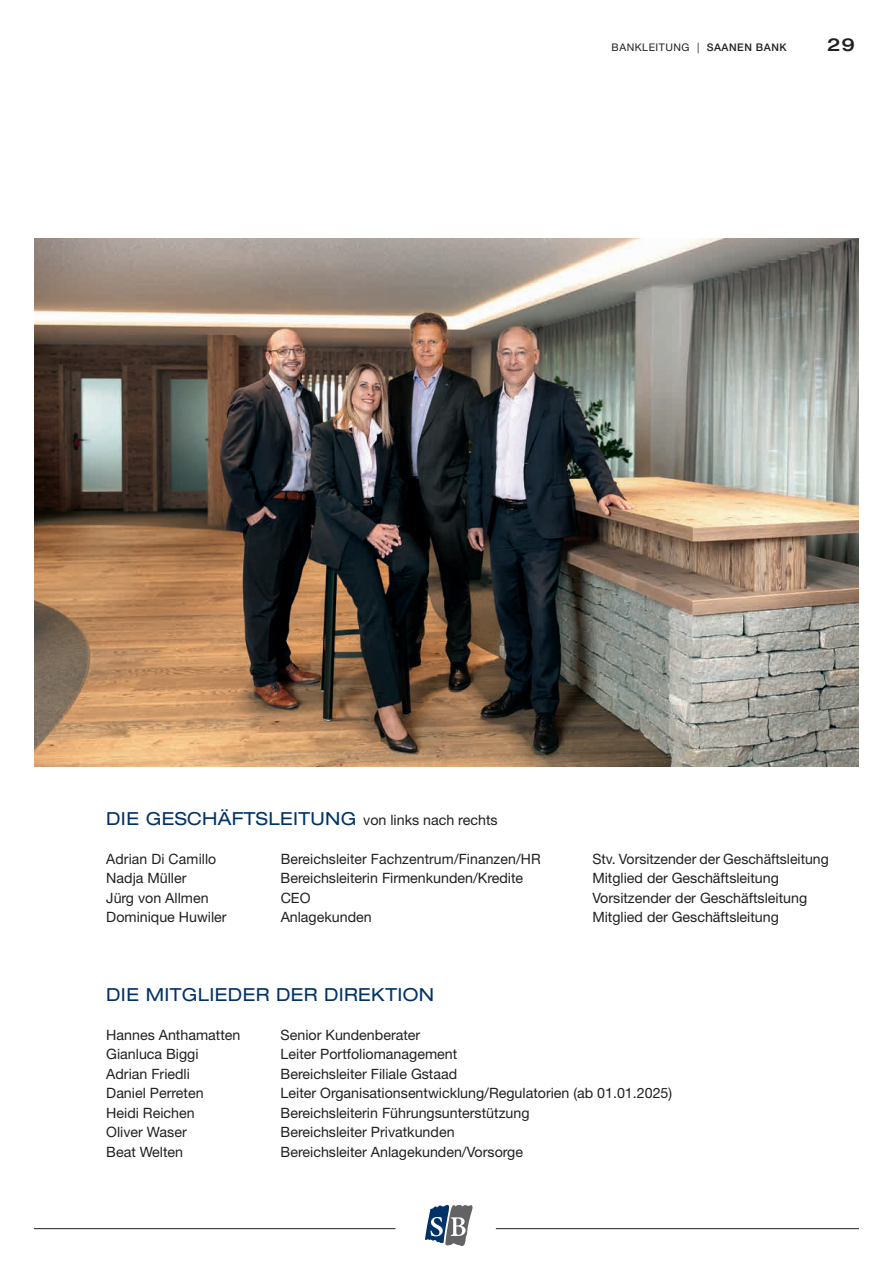
<style>
.page{position:relative;width:893px;height:1263px;background:#fff}
.page>*{position:absolute;margin:0;border:0;box-sizing:border-box;transform-origin:0 0}
.t1{font:expanded 18px "Helvetica Neue LT Std";letter-spacing:.02em;color:#003268}
.t2{font:500 expanded 18px "Helvetica Neue LT Std";color:#231f20}
.t3{font:14.25px "Helvetica Neue LT Std";color:#231f20}
.t4{font:10.5px "Helvetica Neue LT Std";letter-spacing:.05em;color:#231f20}
.s1{font-weight:500}
.s2{font-stretch:normal;font-size:14.25px;color:#231f20}
</style>
<div class="page">
<hr style="left:34px;top:1228px;width:361px;height:1px;background:#231f20">
<hr style="left:496px;top:1228px;width:363px;height:1px;background:#231f20">
<svg style="left:425px;top:1204px;width:48px;height:42px"></svg>
<img style="left:34px;top:239px;width:825px;height:527px">
<p class="t4" style="left:612px;top:41px;width:177px">BANKLEITUNG | <span class="s1">SAANEN BANK</span></p>
<p class="t2" style="left:827px;top:34px;width:29px">29</p>
<p class="t1" style="left:106px;top:807px;width:393px">DIE GESCHÄFTSLEITUNG <span class="s2">von links nach rechts</span></p>
<p class="t3" style="left:106px;top:850px;width:111px">Adrian Di Camillo</p>
<p class="t3" style="left:281px;top:850px;width:262px">Bereichsleiter Fachzentrum/Finanzen/HR</p>
<p class="t3" style="left:592px;top:850px;width:238px">Stv. Vorsitzender der Geschäftsleitung</p>
<p class="t3" style="left:106px;top:870px;width:82px">Nadja Müller</p>
<p class="t3" style="left:281px;top:870px;width:244px">Bereichsleiterin Firmenkunden/Kredite</p>
<p class="t3" style="left:592px;top:870px;width:188px">Mitglied der Geschäftsleitung</p>
<p class="t3" style="left:106px;top:889px;width:104px">Jürg von Allmen</p>
<p class="t3" style="left:281px;top:889px;width:31px">CEO</p>
<p class="t3" style="left:592px;top:889px;width:216px">Vorsitzender der Geschäftsleitung</p>
<p class="t3" style="left:106px;top:909px;width:122px">Dominique Huwiler</p>
<p class="t3" style="left:281px;top:909px;width:93px">Anlagekunden</p>
<p class="t3" style="left:592px;top:909px;width:188px">Mitglied der Geschäftsleitung</p>
<p class="t1" style="left:106px;top:983px;width:329px">DIE MITGLIEDER DER DIREKTION</p>
<p class="t3" style="left:106px;top:1026px;width:136px">Hannes Anthamatten</p>
<p class="t3" style="left:281px;top:1026px;width:141px">Senior Kundenberater</p>
<p class="t3" style="left:106px;top:1045px;width:94px">Gianluca Biggi</p>
<p class="t3" style="left:281px;top:1045px;width:178px">Leiter Portfoliomanagement</p>
<p class="t3" style="left:106px;top:1065px;width:85px">Adrian Friedli</p>
<p class="t3" style="left:281px;top:1065px;width:178px">Bereichsleiter Filiale Gstaad</p>
<p class="t3" style="left:106px;top:1085px;width:99px">Daniel Perreten</p>
<p class="t3" style="left:281px;top:1085px;width:393px">Leiter Organisationsentwicklung/Regulatorien (ab 01.01.2025)</p>
<p class="t3" style="left:106px;top:1104px;width:90px">Heidi Reichen</p>
<p class="t3" style="left:281px;top:1104px;width:250px">Bereichsleiterin Führungsunterstützung</p>
<p class="t3" style="left:106px;top:1124px;width:82px">Oliver Waser</p>
<p class="t3" style="left:281px;top:1124px;width:175px">Bereichsleiter Privatkunden</p>
<p class="t3" style="left:106px;top:1143px;width:78px">Beat Welten</p>
<p class="t3" style="left:281px;top:1143px;width:244px">Bereichsleiter Anlagekunden/Vorsorge</p>
</div>
